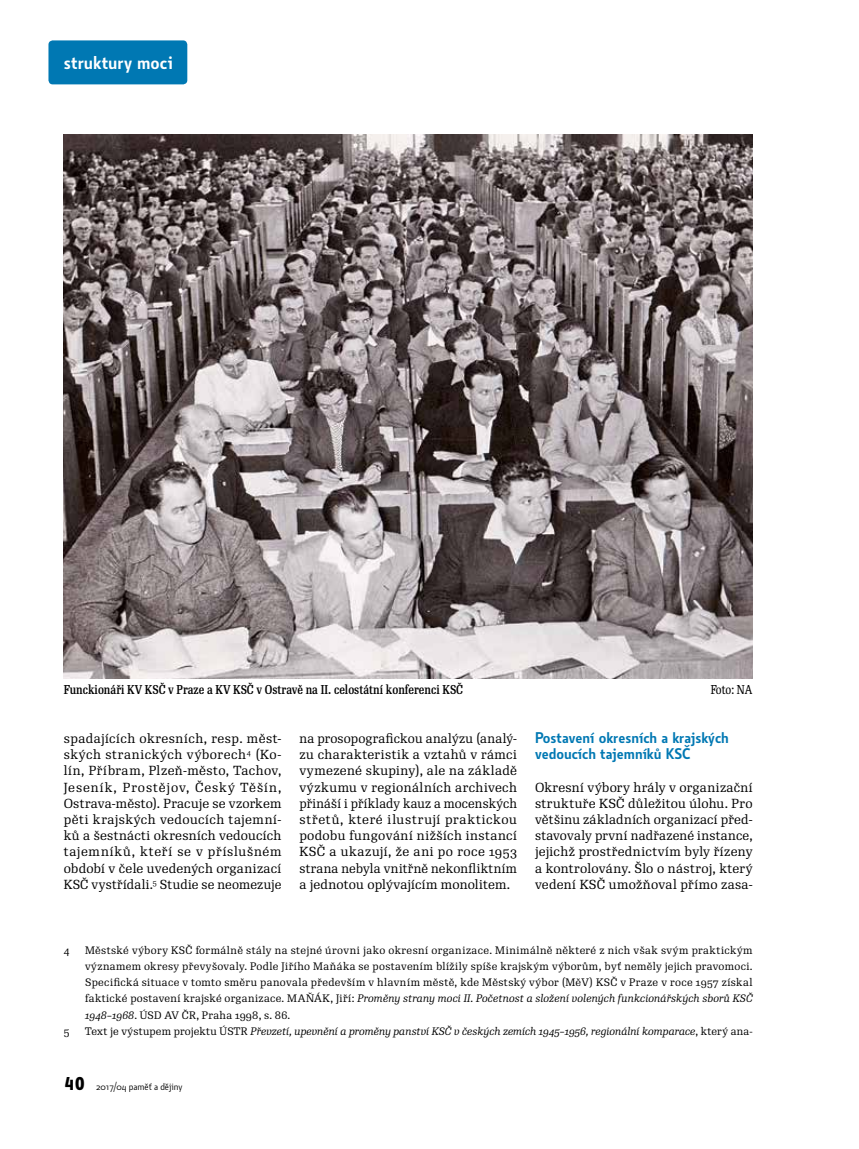
<style>
.page{position:relative;width:859px;height:1149px;background:#fff}
.page>*{position:absolute;margin:0;border:0;box-sizing:border-box;transform-origin:0 0}
.t1{font:600 18px "Botanika Std";letter-spacing:.005em;color:#fff}
.t2{font:600 15px/16.2px "Botanika Std";color:#0078b3}
.t3{font:12.75px/16.2px "Re Public Std";letter-spacing:.015em;color:#000;text-align:justify}
.t4{font:500 12.45px "Re Public Std Cond";color:#000}
.t5{font:12.45px "Re Public Std Cond";color:#000}
.t6{font:10.5px/16.2px "Re Public Std";letter-spacing:.035em;color:#000;text-align:justify}
.t7{font:italic 10.5px "Re Public Std";letter-spacing:.005em;color:#000}
.t8{font:9.75px "Botanika Std";color:#000}
.s1{font-style:italic}
.s2{font-style:normal}
.s3{font-family:"Botanika Mono";font-weight:700;font-size:18px}
</style>
<div class="page">
<div style="left:48px;top:40px;width:139px;height:44px;background:#0078b3;border-radius:4px"></div>
<img style="left:64px;top:135px;width:689px;height:542px">
<h1 class="t1" style="left:64px;top:50px;width:111px">struktury moci</h1>
<p class="t4" style="left:64px;top:681px;width:401px">Funckionáři KV KSČ v Praze a KV KSČ v Ostravě na II. celostátní konferenci KSČ</p>
<p class="t5" style="left:711px;top:681px;width:43px">Foto: NA</p>
<p class="t3" style="left:64px;top:730px;width:219px">spadajících okresních, resp. měst&shy;ských stranických výborech<sup>4</sup> (Ko&shy;lín, Příbram, Plzeň-město, Tachov, Jeseník, Prostějov, Český Těšín, Ostrava-město). Pracuje se vzorkem pěti krajských vedoucích tajemní&shy;ků a šestnácti okresních vedoucích tajemníků, kteří se v příslušném období v čele uvedených organizací KSČ vystřídali.<sup>5</sup> Studie se neomezuje</p>
<p class="t3" style="left:299px;top:730px;width:219px">na prosopografickou analýzu (analý&shy;zu charakteristik a vztahů v rámci vymezené skupiny), ale na základě výzkumu v regionálních archivech přináší i příklady kauz a mocenských střetů, které ilustrují praktickou podobu fungování nižších instancí KSČ a ukazují, že ani po roce 1953 strana nebyla vnitřně nekonfliktním a jednotou oplývajícím monolitem.</p>
<p class="t2" style="left:535px;top:728px;width:195px">Postavení okresních a krajských vedoucích tajemníků KSČ</p>
<p class="t3" style="left:535px;top:778px;width:219px">Okresní výbory hrály v organizační struktuře KSČ důležitou úlohu. Pro většinu základních organizací před&shy;stavovaly první nadřazené instance, jejichž prostřednictvím byly řízeny a kontrolovány. Šlo o nástroj, který vedení KSČ umožňoval přímo zasa-</p>
<p class="t6" style="left:64px;top:941px;width:7px">4</p>
<p class="t6" style="left:85px;top:941px;width:669px">Městské výbory KSČ formálně stály na stejné úrovni jako okresní organizace. Minimálně některé z nich však svým praktickým významem okresy převyšovaly. Podle Jiřího Maňáka se postavením blížily spíše krajským výborům, byť neměly jejich pravomoci.<br>Specifická situace v tomto směru panovala především v hlavním městě, kde Městský výbor (MěV) KSČ v Praze v roce 1957 získal faktické postavení krajské organizace. MAŇÁK, Jiří: <span class="s1">Proměny strany moci II. Početnost a složení volených funkcionářských sborů KSČ 1948–1968</span>. ÚSD AV ČR, Praha 1998, s. 86.</p>
<p class="t6" style="left:64px;top:1022px;width:7px">5</p>
<p class="t7" style="left:85px;top:1023px;width:669px"><span class="s2">Text je výstupem projektu ÚSTR</span> Převzetí, upevnění a proměny panství KSČ v českých zemích 1945–1956, regionální komparace<span class="s2">, který ana-</span></p>
<p class="t8" style="left:64px;top:1079px;width:120px"><span class="s3">40</span> 2017/04 paměť a dějiny</p>
</div>
